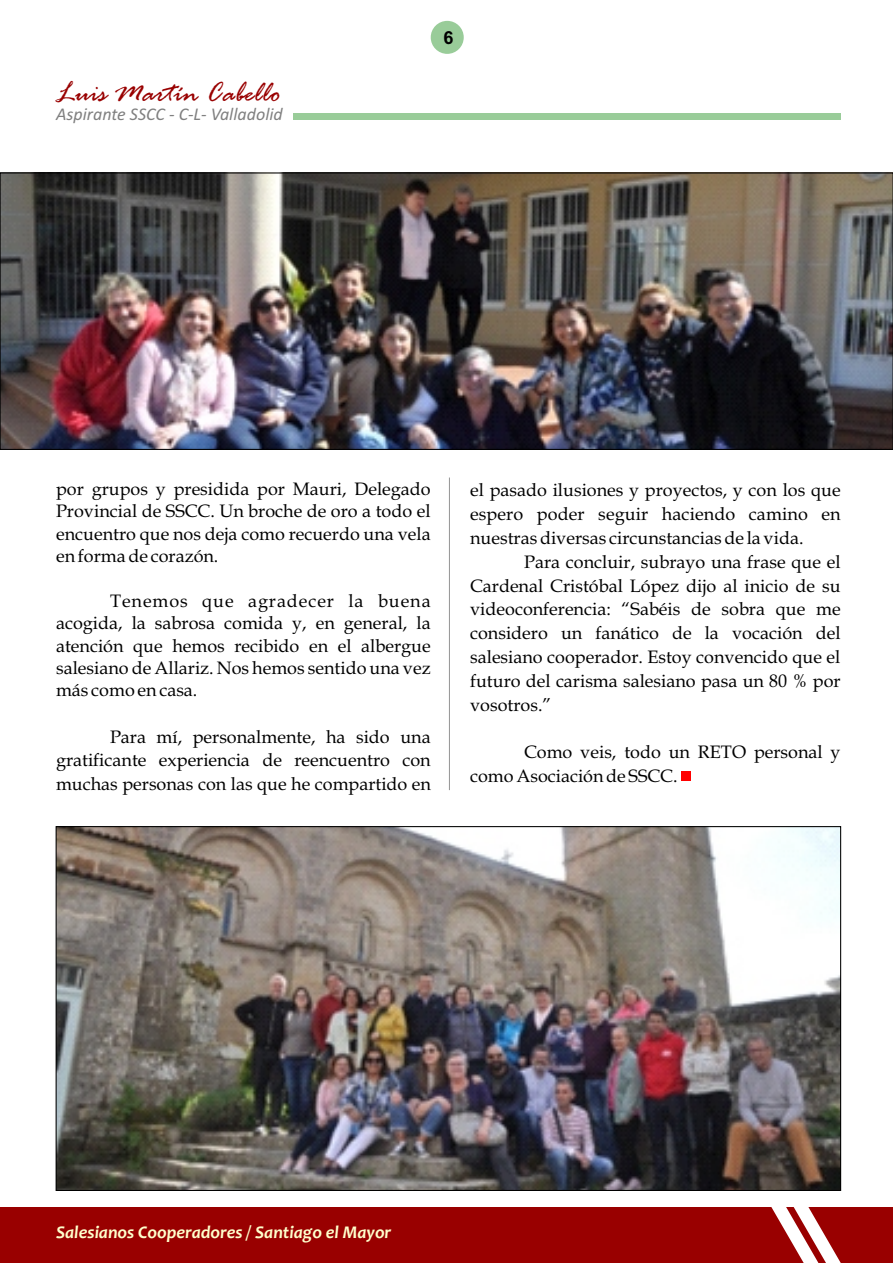
<style>
.page{position:relative;width:893px;height:1263px;background:#fff}
.page>*{position:absolute;margin:0;border:0;box-sizing:border-box;transform-origin:0 0}
.t1{font:italic 30px "Rage";color:#900}
.t2{font:18px/23.9px "Book Antiqua";color:#000;text-align:justify}
.t3{font:italic 700 18px "Candara";color:#ffc}
.t4{font:italic 18px "Calibri";color:#808080}
.t5{font:700 18px "Arial";color:#000}
</style>
<div class="page">
<div style="left:293px;top:113px;width:548px;height:7px;background:#9c9"></div>
<div style="left:0;top:1207px;width:893px;height:55px;background:#900"></div>
<div style="left:431px;top:21px;width:33px;height:33px;background:#9c9;border-radius:50%"></div>
<svg style="left:749px;top:1169px;width:109px;height:94px"></svg>
<img style="left:2px;top:174px;width:889px;height:274px">
<img style="left:58px;top:828px;width:781px;height:361px">
<div style="left:681px;top:771px;width:10px;height:9px;background:#f00"></div>
<hr style="left:449px;top:477px;width:1px;height:313px;background:#999">
<h1 class="t1" style="left:56px;top:82px;width:226px">Luis Martín Cabello</h1>
<p class="t4" style="left:56px;top:106px;width:228px">Aspirante SSCC - C-L- Valladolid</p>
<p class="t5" style="left:444px;top:31px;width:12px">6</p>
<p class="t2" style="left:56px;top:480px;width:376px;line-height:22.4px">por grupos y presidida por Mauri, Delegado Provincial de SSCC. Un broche de oro a todo el encuentro que nos deja como recuerdo una vela en forma de corazón.</p>
<p class="t2" style="left:56px;top:592px;width:376px;line-height:22.4px;text-indent:54px">Tenemos que agradecer la buena acogida, la sabrosa comida y, en general, la atención que hemos recibido en el albergue salesiano de Allariz. Nos hemos sentido una vez más como en casa.</p>
<p class="t2" style="left:56px;top:727px;width:376px;text-indent:54px">Para mí, personalmente, ha sido una gratificante experiencia de reencuentro con muchas personas con las que he compartido en</p>
<p class="t2" style="left:470px;top:480px;width:372px">el pasado ilusiones y proyectos, y con los que espero poder seguir haciendo camino en nuestras diversas circunstancias de la vida.</p>
<p class="t2" style="left:470px;top:552px;width:372px;text-indent:54px">Para concluir, subrayo una frase que el Cardenal Cristóbal López dijo al inicio de su videoconferencia: “Sabéis de sobra que me considero un fanático de la vocación del salesiano cooperador. Estoy convencido que el futuro del carisma salesiano pasa un 80 % por vosotros.”</p>
<p class="t2" style="left:470px;top:742px;width:372px;text-indent:54px">Como veis, todo un RETO personal y como Asociación de SSCC.</p>
<p class="t3" style="left:56px;top:1225px;width:337px">Salesianos Cooperadores / Santiago el Mayor</p>
</div>
